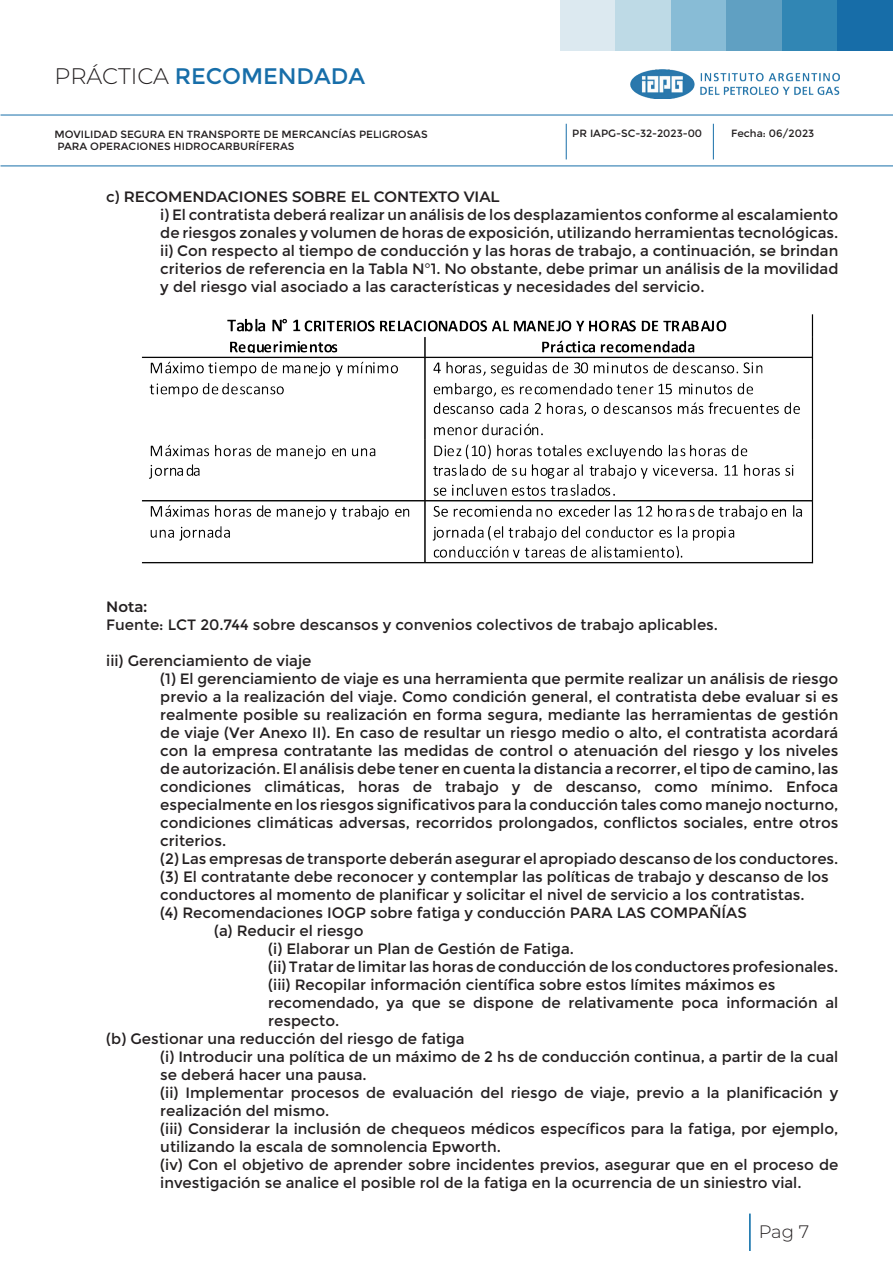
<style>
.page{position:relative;width:893px;height:1263px;background:#fff}
.page>*{position:absolute;margin:0;border:0;box-sizing:border-box;transform-origin:0 0}
.t1{font:22.5px "Montserrat";color:#176ea9}
.t2{font:300 18px "Montserrat";color:#231f20}
.t3{font:15px/18px "Montserrat";color:#231f20}
.t4{font:600 15px "Montserrat";color:#231f20}
.t5{font:10.5px "Montserrat";color:#231f20}
.s1{font-weight:300;color:#231f20}
.s2{font-weight:400}
</style>
<div class="page">
<div style="left:560px;top:0;width:56px;height:50px;background:#dce9f0"></div>
<div style="left:616px;top:0;width:55px;height:50px;background:#bedae6"></div>
<div style="left:671px;top:0;width:56px;height:50px;background:#88bcd6"></div>
<div style="left:727px;top:0;width:55px;height:50px;background:#60a0c2"></div>
<div style="left:782px;top:0;width:55px;height:50px;background:#3186b4"></div>
<div style="left:837px;top:0;width:56px;height:50px;background:#176da8"></div>
<hr style="left:749px;top:1213px;width:2px;height:38px;background:#0067a5">
<hr style="left:1px;top:115px;width:892px;height:1px;background:#176ea9">
<hr style="left:566px;top:124px;width:1px;height:35px;background:#176ea9">
<hr style="left:713px;top:124px;width:1px;height:35px;background:#176ea9">
<hr style="left:1px;top:166px;width:892px;height:1px;background:#176ea9">
<img style="left:631px;top:70px;width:208px;height:29px">
<img style="left:141px;top:315px;width:673px;height:249px">
<h1 class="t1" style="left:55px;top:63px;width:312px"><span class="s1">PRÁCTICA</span> RECOMENDADA</h1>
<p class="t5" style="left:55px;top:128px;width:375px">MOVILIDAD SEGURA EN TRANSPORTE DE MERCANCÍAS PELIGROSAS</p>
<p class="t5" style="left:572px;top:127px;width:131px">PR IAPG-SC-32-2023-00</p>
<p class="t5" style="left:731px;top:127px;width:85px">Fecha: 06/2023</p>
<p class="t5" style="left:57px;top:140px;width:239px">PARA OPERACIONES HIDROCARBURÍFERAS</p>
<p class="t4" style="left:106px;top:186px;width:395px"><span class="s2">c)</span> RECOMENDACIONES SOBRE EL CONTEXTO VIAL</p>
<p class="t3" style="left:160px;top:206px;width:680px">i) El contratista deberá realizar un análisis de los desplazamientos conforme al escalamiento de riesgos zonales y volumen de horas de exposición, utilizando herramientas tecnológicas.</p>
<p class="t3" style="left:160px;top:242px;width:680px;text-align:justify">ii) Con respecto al tiempo de conducción y las horas de trabajo, a continuación, se brindan criterios de referencia en la Tabla N°1. No obstante, debe primar un análisis de la movilidad y del riesgo vial asociado a las características y necesidades del servicio.</p>
<p class="t4" style="left:106px;top:596px;width:42px">Nota:</p>
<p class="t3" style="left:106px;top:616px;width:613px">Fuente: LCT 20.744 sobre descansos y convenios colectivos de trabajo aplicables.</p>
<p class="t3" style="left:106px;top:652px;width:207px">iii) Gerenciamiento de viaje</p>
<p class="t3" style="left:160px;top:670px;width:680px;text-align:justify">(1) El gerenciamiento de viaje es una herramienta que permite realizar un análisis de riesgo previo a la realización del viaje. Como condición general, el contratista debe evaluar si es realmente posible su realización en forma segura, mediante las herramientas de gestión de viaje (Ver Anexo II). En caso de resultar un riesgo medio o alto, el contratista acordará con la empresa contratante las medidas de control o atenuación del riesgo y los niveles de autorización. El análisis debe tener en cuenta la distancia a recorrer, el tipo de camino, las condiciones climáticas, horas de trabajo y de descanso, como mínimo. Enfoca especialmente en los riesgos significativos para la conducción tales como manejo nocturno, condiciones climáticas adversas, recorridos prolongados, conflictos sociales, entre otros criterios.</p>
<p class="t3" style="left:160px;top:850px;width:680px">(2) Las empresas de transporte deberán asegurar el apropiado descanso de los conductores.</p>
<p class="t3" style="left:160px;top:868px;width:670px">(3) El contratante debe reconocer y contemplar las políticas de trabajo y descanso de los conductores al momento de planificar y solicitar el nivel de servicio a los contratistas.</p>
<p class="t3" style="left:160px;top:904px;width:588px">(4) Recomendaciones IOGP sobre fatiga y conducción PARA LAS COMPAÑÍAS</p>
<p class="t3" style="left:214px;top:922px;width:151px">(a) Reducir el riesgo</p>
<p class="t3" style="left:268px;top:940px;width:307px">(i) Elaborar un Plan de Gestión de Fatiga.</p>
<p class="t3" style="left:268px;top:958px;width:572px">(ii) Tratar de limitar las horas de conducción de los conductores profesionales.</p>
<p class="t3" style="left:268px;top:976px;width:572px">(iii) Recopilar información científica sobre estos límites máximos es recomendado, ya que se dispone de relativamente poca información al respecto.</p>
<p class="t3" style="left:106px;top:1030px;width:360px">(b) Gestionar una reducción del riesgo de fatiga</p>
<p class="t3" style="left:160px;top:1048px;width:679px">(i) Introducir una política de un máximo de 2 hs de conducción continua, a partir de la cual se deberá hacer una pausa.</p>
<p class="t3" style="left:160px;top:1084px;width:679px">(ii) Implementar procesos de evaluación del riesgo de viaje, previo a la planificación y realización del mismo.</p>
<p class="t3" style="left:160px;top:1120px;width:680px">(iii) Considerar la inclusión de chequeos médicos específicos para la fatiga, por ejemplo, utilizando la escala de somnolencia Epworth.</p>
<p class="t3" style="left:160px;top:1156px;width:680px">(iv) Con el objetivo de aprender sobre incidentes previos, asegurar que en el proceso de investigación se analice el posible rol de la fatiga en la ocurrencia de un siniestro vial.</p>
<p class="t2" style="left:759px;top:1219px;width:52px">Pag 7</p>
</div>
